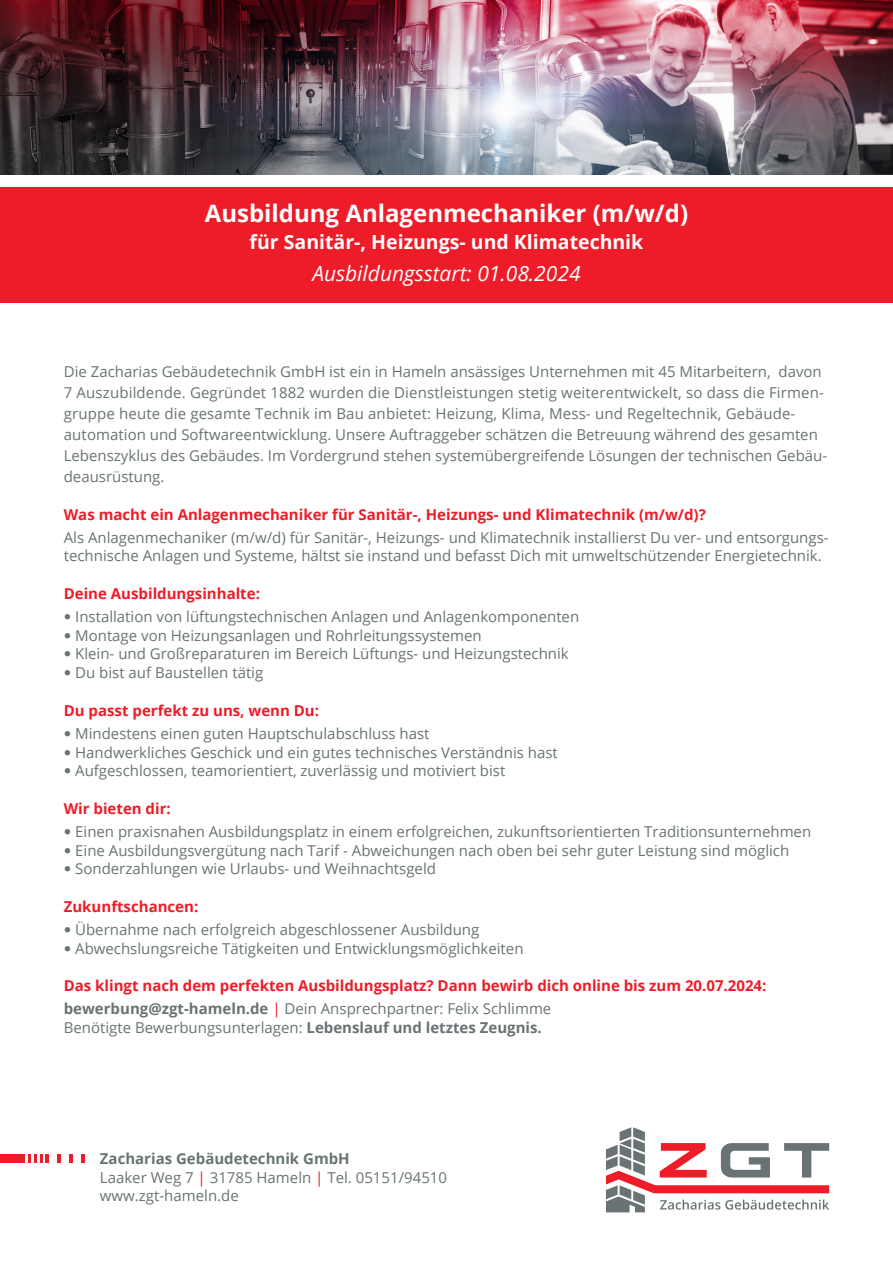
<style>
.page{position:relative;width:893px;height:1263px;background:#fff}
.page>*{position:absolute;margin:0;border:0;box-sizing:border-box;transform-origin:0 0}
.t1{font:700 24px "Open Sans";color:#fff}
.t2{font:italic 21px "Open Sans";color:#fff}
.t3{font:700 19.5px "Open Sans";color:#fff}
.t4{font:15px/21px "Open Sans";color:#697374}
.t5{font:700 15px "Open Sans";color:#ee1c28}
.t6{font:700 15px "Open Sans";color:#697374}
.s1{font-family:"Helvetica Neue";font-weight:700}
.s2{font-weight:700}
.s3{color:#ee1c28}
</style>
<div class="page">
<div style="left:0;top:187px;width:893px;height:116px;background:#ee1c28"></div>
<svg style="left:606px;top:1127px;width:223px;height:85px"></svg>
<svg style="left:81px;top:1154px;width:4px;height:9px"></svg>
<svg style="left:57px;top:1154px;width:4px;height:9px"></svg>
<svg style="left:69px;top:1154px;width:4px;height:9px"></svg>
<svg style="left:28px;top:1154px;width:21px;height:9px"></svg>
<div style="left:0;top:1154px;width:25px;height:9px;background:#ee1c28"></div>
<img style="left:0;top:0;width:893px;height:174px">
<p class="t1" style="left:205px;top:197px;width:485px">Ausbildung Anlagenmechaniker (m/w/d)</p>
<p class="t3" style="left:250px;top:228px;width:395px">für Sanitär-, Heizungs- und Klimatechnik</p>
<p class="t2" style="left:312px;top:259px;width:270px">Ausbildungsstart: 01.08.2024</p>
<p class="t4" style="left:64px;top:361px;width:762px">Die Zacharias Gebäudetechnik GmbH ist ein in Hameln ansässiges Unternehmen mit 45 Mitarbeitern, davon<br>7 Auszubildende. Gegründet 1882 wurden die Dienstleistungen stetig weiterentwickelt, so dass die Firmen&shy;gruppe heute die gesamte Technik im Bau anbietet: Heizung, Klima, Mess- und Regeltechnik, Gebäude-</p>
<p class="t4" style="left:64px;top:424px;width:756px">automation und Softwareentwicklung. Unsere Auftraggeber schätzen die Betreuung während des gesamten</p>
<p class="t4" style="left:64px;top:445px;width:765px">Lebenszyklus des Gebäudes. Im Vordergrund stehen systemübergreifende Lösungen der technischen Gebäu&shy;deausrüstung.</p>
<p class="t5" style="left:64px;top:504px;width:643px">Was macht ein Anlagenmechaniker für Sanitär-, Heizungs- und Klimatechnik (m/w/d)?</p>
<p class="t4" style="left:64px;top:527px;width:766px;line-height:18.8px">Als Anlagenmechaniker (m/w/d) für Sanitär-, Heizungs- und Klimatechnik installierst Du ver- und entsorgungs&shy;technische Anlagen und Systeme, hältst sie instand und befasst Dich mit umweltschützender Energietechnik.</p>
<p class="t5" style="left:64px;top:583px;width:198px">Deine Ausbildungsinhalte:</p>
<p class="t4" style="left:64px;top:606px;width:517px"><span class="s1">•</span> Installation von lüftungstechnischen Anlagen und Anlagenkomponenten</p>
<p class="t4" style="left:64px;top:624px;width:420px"><span class="s1">•</span> Montage von Heizungsanlagen und Rohrleitungssystemen</p>
<p class="t4" style="left:64px;top:643px;width:507px"><span class="s1">•</span> Klein- und Großreparaturen im Bereich Lüftungs- und Heizungstechnik</p>
<p class="t4" style="left:64px;top:662px;width:201px"><span class="s1">•</span> Du bist auf Baustellen tätig</p>
<p class="t5" style="left:64px;top:700px;width:257px">Du passt perfekt zu uns, wenn Du:</p>
<p class="t4" style="left:64px;top:722px;width:367px"><span class="s1">•</span> Mindestens einen guten Hauptschulabschluss hast</p>
<p class="t4" style="left:64px;top:741px;width:496px"><span class="s1">•</span> Handwerkliches Geschick und ein gutes technisches Verständnis hast</p>
<p class="t4" style="left:64px;top:760px;width:443px"><span class="s1">•</span> Aufgeschlossen, teamorientiert, zuverlässig und motiviert bist</p>
<p class="t5" style="left:64px;top:798px;width:109px">Wir bieten dir:</p>
<p class="t4" style="left:64px;top:820px;width:749px"><span class="s1">•</span> Einen praxisnahen Ausbildungsplatz in einem erfolgreichen, zukunftsorientierten Traditionsunternehmen</p>
<p class="t4" style="left:64px;top:839px;width:727px"><span class="s1">•</span> Eine Ausbildungsvergütung nach Tarif - Abweichungen nach oben bei sehr guter Leistung sind möglich</p>
<p class="t4" style="left:64px;top:858px;width:374px"><span class="s1">•</span> Sonderzahlungen wie Urlaubs- und Weihnachtsgeld</p>
<p class="t5" style="left:64px;top:896px;width:136px">Zukunftschancen:</p>
<p class="t4" style="left:64px;top:918px;width:417px"><span class="s1">•</span> Übernahme nach erfolgreich abgeschlossener Ausbildung</p>
<p class="t4" style="left:64px;top:937px;width:461px"><span class="s1">•</span> Abwechslungsreiche Tätigkeiten und Entwicklungsmöglichkeiten</p>
<p class="t5" style="left:64px;top:975px;width:704px">Das klingt nach dem perfekten Ausbildungsplatz? Dann bewirb dich online bis zum 20.07.2024:</p>
<p class="t4" style="left:64px;top:998px;width:489px"><span class="s2">bewerbung@zgt-hameln.de</span> <span class="s3">|</span> Dein Ansprechpartner: Felix Schlimme</p>
<p class="t4" style="left:64px;top:1016px;width:480px">Benötigte Bewerbungsunterlagen: <span class="s2">Lebenslauf und letztes Zeugnis.</span></p>
<p class="t6" style="left:100px;top:1148px;width:251px">Zacharias Gebäudetechnik GmbH</p>
<p class="t4" style="left:100px;top:1166px;width:349px">Laaker Weg 7 <span class="s3">|</span> 31785 Hameln <span class="s3">|</span> Tel. 05151/94510</p>
<p class="t4" style="left:100px;top:1185px;width:140px">www.zgt-hameln.de</p>
</div>
